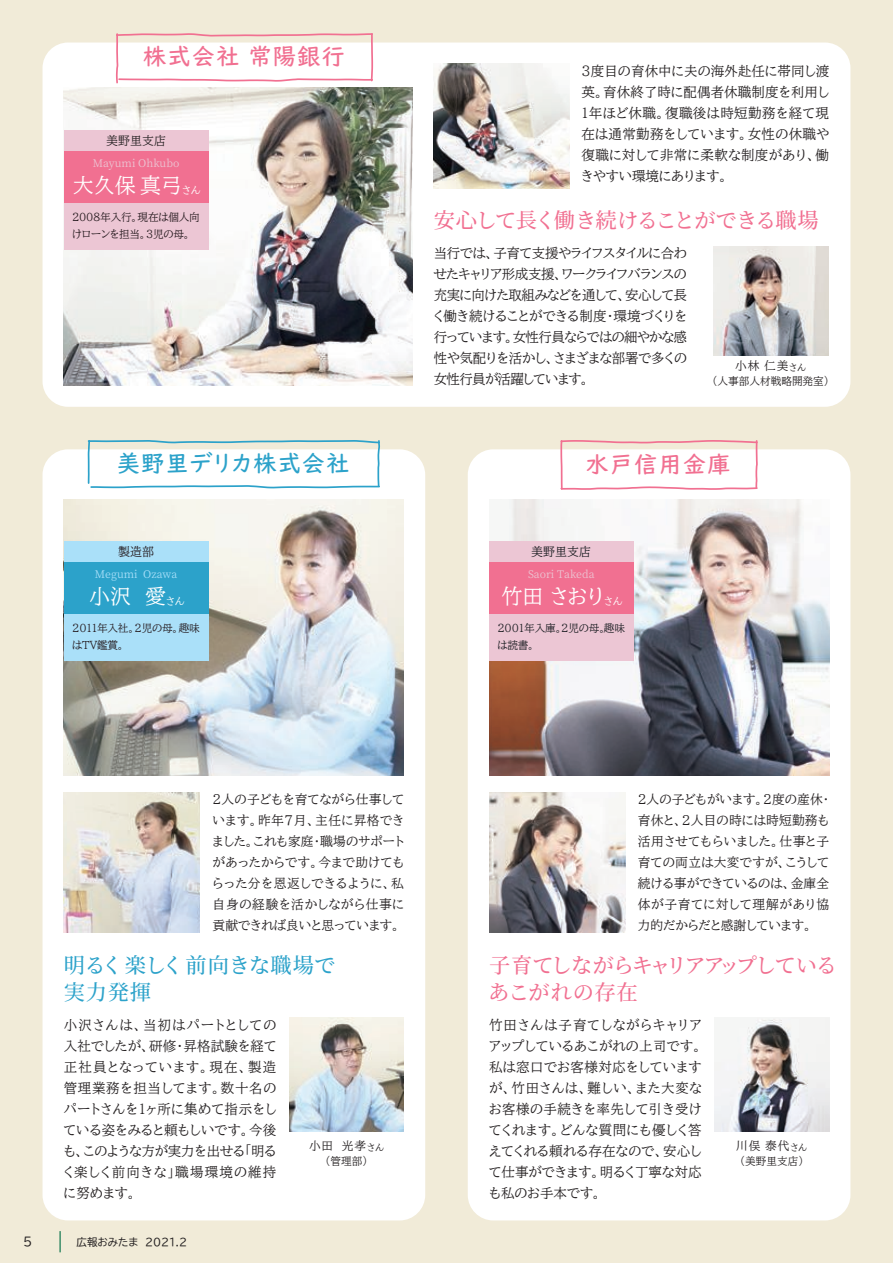
<style>
.page{position:relative;width:893px;height:1263px;background:#f1ebd8}
.page>*{position:absolute;margin:0;border:0;box-sizing:border-box;transform-origin:0 0}
.t1{font:500 23.4px "UD Digi Kyokasho Pro";letter-spacing:.04em;color:#f17091}
.t2{font:500 23.4px "UD Digi Kyokasho Pro";letter-spacing:.04em;color:#2ca2ca}
.t3{font:500 21.3px/27.6px "Noto Serif JP";letter-spacing:-.055em;color:#f17091}
.t4{font:500 21.3px/27.6px "Noto Serif JP";letter-spacing:.02em;color:#2ca2ca}
.t5{font:21px "BIZ UDP Mincho Medium";color:#fff}
.t6{font:13.5px/21px "BIZ UDP Mincho Medium";letter-spacing:.01em;color:#231f20;text-align:justify}
.t7{font:12.75px/21px "BIZ UDP Mincho Medium";letter-spacing:.03em;color:#231f20;text-align:justify}
.t8{font:12px "BIZ UDP Mincho Medium";color:#231f20}
.t9{font:12px "BIZ UDP Mincho Medium";color:#1a1c21}
.t10{font:12px "BIZ UDP Mincho Medium";color:#23181c}
.t11{font:12px "BIZ UDP Gothic";color:#231f20}
.t12{font:11.7px "BIZ UDP Mincho Medium";letter-spacing:.075em;color:#231f20}
.t13{font:10.65px/16.5px "BIZ UDP Mincho Medium";letter-spacing:-.02em;color:#23181c}
.t14{font:10.65px "BIZ UDP Mincho Medium";color:#231f20}
.t15{font:10.65px "Noto Serif JP";color:#ecc6d4}
.t16{font:10.65px "BIZ UDP Mincho Medium";letter-spacing:-.015em;color:#1a1c21}
.t17{font:10.65px "Noto Serif JP";color:#aae0f9}
.t18{font:10.5px "BIZ UDP Gothic";color:#231f20}
.t19{font:10.5px "BIZ UDP Mincho Medium";color:#fff}
.s1{font-size:10.5px}
.s2{font-size:21px}
.s3{font-size:9.6px}
</style>
<div class="page">
<div style="left:43px;top:43px;width:807px;height:364px;background:#fff;border-radius:26px"></div>
<div style="left:43px;top:449px;width:382px;height:771px;background:#fff;border-radius:26px"></div>
<div style="left:468px;top:449px;width:382px;height:771px;background:#fff;border-radius:26px"></div>
<img style="left:64px;top:499px;width:340px;height:276px">
<img style="left:289px;top:1018px;width:115px;height:113px">
<img style="left:64px;top:792px;width:136px;height:141px">
<img style="left:713px;top:246px;width:115px;height:109px">
<img style="left:64px;top:88px;width:348px;height:297px">
<div style="left:64px;top:130px;width:144px;height:119px;background:#ecc6d4"></div>
<div style="left:64px;top:151px;width:144px;height:51px;background:#f17091"></div>
<div style="left:64px;top:541px;width:144px;height:120px;background:#aae0f9"></div>
<div style="left:64px;top:562px;width:144px;height:51px;background:#2ca2ca"></div>
<svg style="left:115px;top:33px;width:259px;height:51px"></svg>
<svg style="left:87px;top:440px;width:294px;height:64px"></svg>
<img style="left:489px;top:499px;width:340px;height:276px">
<img style="left:714px;top:1018px;width:115px;height:113px">
<img style="left:489px;top:792px;width:136px;height:141px">
<div style="left:489px;top:541px;width:145px;height:120px;background:#ecc6d4"></div>
<div style="left:489px;top:562px;width:145px;height:51px;background:#f17091"></div>
<svg style="left:559px;top:440px;width:200px;height:50px"></svg>
<img style="left:434px;top:64px;width:136px;height:124px">
<svg style="left:60px;top:1231px;width:1px;height:21px"></svg>
<h1 class="t1" style="left:143px;top:37px;width:203px">株式会社常陽銀行</h1>
<p class="t8" style="left:106px;top:135px;width:61px">美野里支店</p>
<h3 class="t5" style="left:73px;top:175px;width:129px">大久保真弓<span class="s1">さん</span></h3>
<p class="t15" style="left:93px;top:157px;width:88px">Mayumi Ohkubo</p>
<p class="t13" style="left:72px;top:209px;width:129px">２００８年入行。現在は個人向けローンを担当３。 児の母。</p>
<h1 class="t2" style="left:117px;top:443px;width:234px">美野里デリカ株式会社</h1>
<p class="t10" style="left:118px;top:546px;width:37px">製造部</p>
<p class="t19" style="left:145px;top:596px;width:41px"><span class="s2">愛</span>さん</p>
<p class="t17" style="left:95px;top:568px;width:44px">Megumi</p>
<p class="t17" style="left:143px;top:568px;width:35px">Ozawa</p>
<h3 class="t5" style="left:89px;top:586px;width:58px">小沢　</h3>
<p class="t13" style="left:72px;top:620px;width:129px">2011年入社 2。 児の母。趣味はTV鑑賞。</p>
<p class="t6" style="left:581px;top:60px;width:249px">３度目の育休中に夫の海外赴任に帯同し渡英。育休終了時に配偶者休職制度を利用し１年ほど休職。復職後は時短勤務を経て現在は通常勤務をしています。女性の休職や復職に対して非常に柔軟な制度があり、働きやすい環境にあります。</p>
<h2 class="t3" style="left:434px;top:207px;width:386px">安心して長く働き続けることができる職場</h2>
<p class="t6" style="left:434px;top:243px;width:255px">当行では、子育て支援やライフスタイルに合わせたキャリア形成支援、ワークライフバランスの充実に向けた取組みなどを通して、安心して長く働き続けることができる制度・環境づくりを行っています。女性行員ならではの細やかな感性や気配りを活かし、さまざまな部署で多くの女性行員が活躍しています。</p>
<p class="t12" style="left:735px;top:360px;width:73px">小林仁美<span class="s3">さん</span></p>
<p class="t14" style="left:712px;top:375px;width:118px">（人事部人材戦略開発室(</p>
<h1 class="t1" style="left:585px;top:444px;width:146px">水戸信用金庫</h1>
<p class="t9" style="left:531px;top:546px;width:61px">美野里支店</p>
<h3 class="t5" style="left:501px;top:586px;width:123px">竹田さおり<span class="s1">さん</span></h3>
<p class="t15" style="left:528px;top:568px;width:68px">Saori Takeda</p>
<p class="t16" style="left:497px;top:623px;width:129px">2001年入庫２。児の母趣味</p>
<p class="t16" style="left:599px;top:623px;width:8px">。</p>
<p class="t16" style="left:497px;top:639px;width:39px">は読書。</p>
<p class="t11" style="left:23px;top:1236px;width:11px">5</p>
<p class="t7" style="left:213px;top:788px;width:193px">２人の子どもを育てながら仕事しています。昨年７月、主任に昇格できました。これも家庭・職場のサポートがあったからです。今まで助けてもらった分を恩返しできるように、私自身の経験を活かしながら仕事に貢献できれば良いと思っています。</p>
<h2 class="t4" style="left:64px;top:951px;width:273px">明るく楽しく前向きな職場で実力発揮</h2>
<p class="t6" style="left:64px;top:1014px;width:214px">小沢さんは、当初はパートとしての入社でしたが、研修・昇格試験を経て正社員となっています。現在、製造管理業務を担当してます。数十名のパートさんを１ヶ所に集めて指示をしている姿をみると頼もしいです。今後も、このような方が実力を出せる「明るく楽しく前向きな」職場環境の維持に努めます。</p>
<p class="t18" style="left:77px;top:1236px;width:63px">広報おみたま</p>
<p class="t18" style="left:145px;top:1236px;width:43px">2021.2</p>
<p class="t12" style="left:342px;top:1140px;width:44px">光孝<span class="s3">さん</span></p>
<p class="t12" style="left:309px;top:1140px;width:26px">小田</p>
<p class="t14" style="left:325px;top:1155px;width:44px">（管理部(</p>
<p class="t7" style="left:638px;top:788px;width:193px">２人の子どもがいます。２度の産休・育休と、２人目の時には時短勤務も活用させてもらいました。仕事と子育ての両立は大変ですが、こうして続ける事ができているのは、金庫全体が子育てに対して理解があり協力的だからだと感謝しています。</p>
<h2 class="t3" style="left:488px;top:951px;width:350px">子育てしながらキャリアアップしているあこがれの存在</h2>
<p class="t6" style="left:489px;top:1014px;width:214px">竹田さんは子育てしながらキャリアアップしているあこがれの上司です。私は窓口でお客様対応をしていますが、竹田さんは、難しい、また大変なお客様の手続きを率先して引き受けてくれます。どんな質問にも優しく答えてくれる頼れる存在なので、安心して仕事ができます。明るく丁寧な対応も私のお手本です。</p>
<p class="t12" style="left:736px;top:1140px;width:73px">川俣泰代<span class="s3">さん</span></p>
<p class="t14" style="left:740px;top:1155px;width:65px">（美野里支店(</p>
</div>
